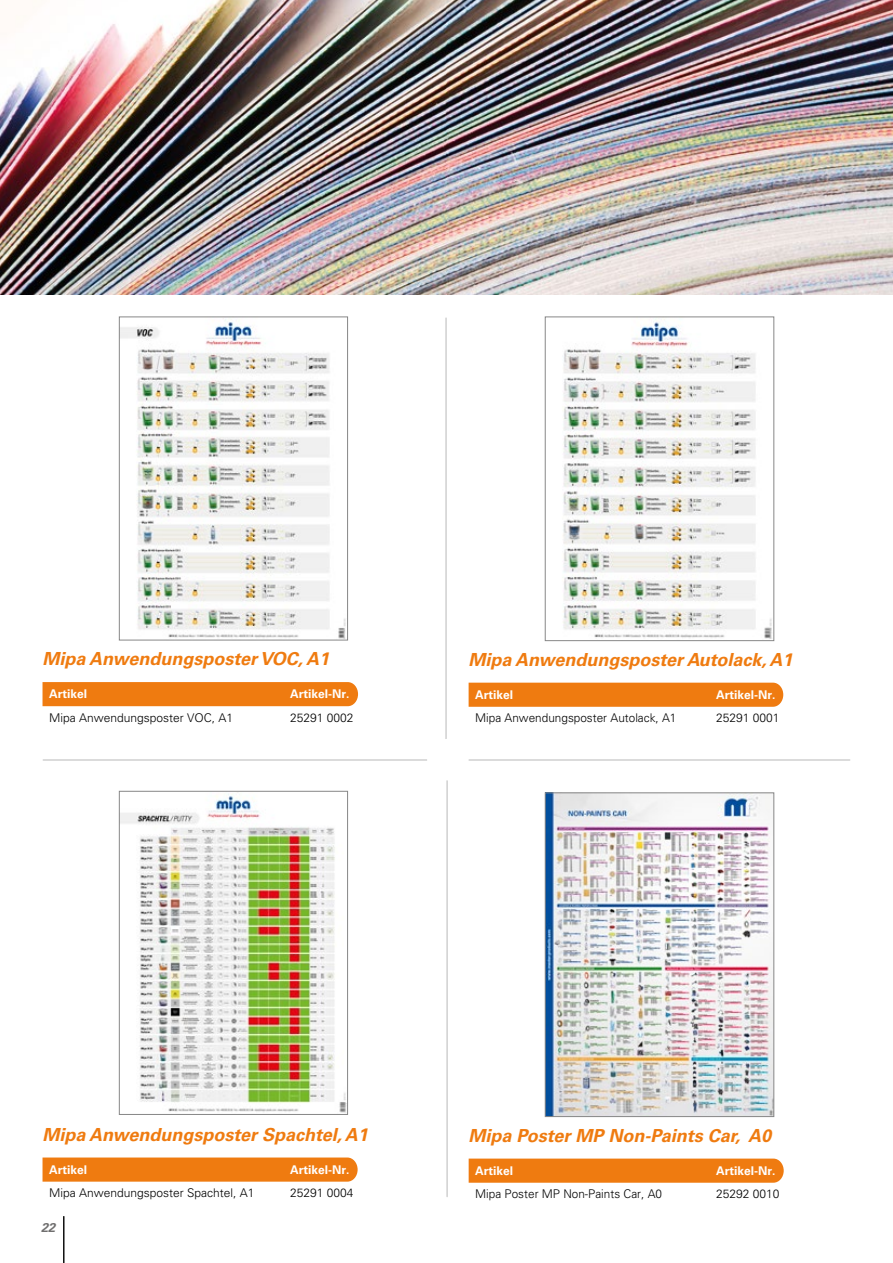
<style>
.page{position:relative;width:893px;height:1263px;background:#fff}
.page>*{position:absolute;margin:0;border:0;box-sizing:border-box;transform-origin:0 0}
.t1{font:italic 700 18px "Univers LT Pro 65";color:#ef7b10}
.t2{font:italic 700 12.75px "Univers LT Pro 65";color:#706f6f}
.t3{font:300 12px "Univers LT Pro 45";color:#000}
.t4{font:700 12px "Univers LT Pro 65";color:#fff}
</style>
<div class="page">
<hr style="left:63px;top:1216px;width:1px;height:47px;background:#000">
<hr style="left:43px;top:759px;width:807px;height:2px;background:#d0d0d0">
<img style="left:121px;top:794px;width:225px;height:318px">
<div style="left:119px;top:791px;width:229px;height:323px;border:1px solid #878787"></div>
<svg style="left:43px;top:1157px;width:315px;height:25px;background:#ef801a"></svg>
<img style="left:563px;top:321px;width:209px;height:318px">
<div style="left:545px;top:317px;width:229px;height:324px;border:1px solid #878787"></div>
<div style="left:469px;top:683px;width:314px;height:24px;background:#ef7b10"></div>
<img style="left:121px;top:320px;width:225px;height:318px">
<div style="left:119px;top:317px;width:229px;height:323px;border:1px solid #878787"></div>
<div style="left:43px;top:682px;width:315px;height:24px;background:#ef7b10"></div>
<img style="left:547px;top:795px;width:225px;height:320px">
<div style="left:545px;top:793px;width:229px;height:324px;border:1px solid #878787"></div>
<svg style="left:469px;top:1158px;width:315px;height:25px;background:#ef801a"></svg>
<hr style="left:445px;top:318px;width:2px;height:429px;background:#d0d0d0">
<hr style="left:446px;top:762px;width:2px;height:434px;background:#d0d0d0">
<div style="left:427px;top:739px;width:42px;height:41px;background:#fff;border-radius:50%"></div>
<img style="left:0;top:0;width:893px;height:294px">
<h1 class="t1" style="left:43px;top:648px;width:288px">Mipa Anwendungsposter VOC, A1</h1>
<p class="t4" style="left:49px;top:687px;width:40px">Artikel</p>
<p class="t4" style="left:290px;top:687px;width:61px">Artikel-Nr.</p>
<p class="t3" style="left:49px;top:710px;width:186px">Mipa Anwendungsposter VOC, A1</p>
<p class="t3" style="left:290px;top:710px;width:65px">25291 0002</p>
<h1 class="t1" style="left:469px;top:649px;width:325px">Mipa Anwendungsposter Autolack, A1</h1>
<p class="t4" style="left:475px;top:687px;width:40px">Artikel</p>
<p class="t4" style="left:716px;top:687px;width:61px">Artikel-Nr.</p>
<p class="t3" style="left:475px;top:711px;width:203px">Mipa Anwendungsposter Autolack, A1</p>
<p class="t3" style="left:716px;top:711px;width:65px">25291 0001</p>
<h1 class="t1" style="left:43px;top:1124px;width:327px">Mipa Anwendungsposter Spachtel, A1</h1>
<p class="t4" style="left:49px;top:1162px;width:40px">Artikel</p>
<p class="t4" style="left:290px;top:1162px;width:61px">Artikel-Nr.</p>
<p class="t3" style="left:49px;top:1185px;width:207px">Mipa Anwendungsposter Spachtel, A1</p>
<p class="t3" style="left:290px;top:1185px;width:65px">25291 0004</p>
<p class="t2" style="left:41px;top:1220px;width:16px">22</p>
<h1 class="t1" style="left:469px;top:1125px;width:304px">Mipa Poster MP Non-Paints Car, A0</h1>
<p class="t4" style="left:475px;top:1163px;width:40px">Artikel</p>
<p class="t4" style="left:716px;top:1163px;width:61px">Artikel-Nr.</p>
<p class="t3" style="left:475px;top:1187px;width:188px">Mipa Poster MP Non-Paints Car, A0</p>
<p class="t3" style="left:716px;top:1187px;width:65px">25292 0010</p>
</div>
